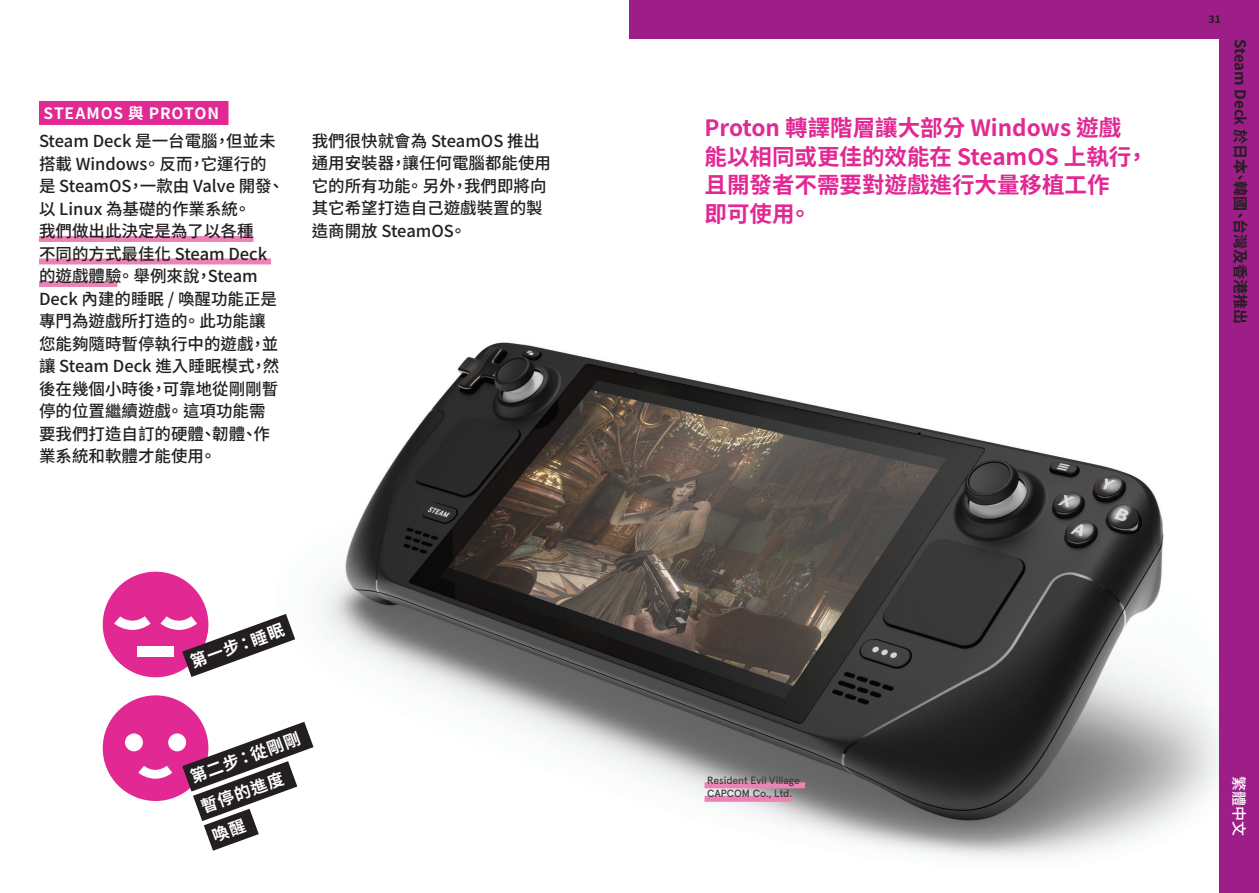
<style>
.page{position:relative;width:1259px;height:893px;background:#fff}
.page>*{position:absolute;margin:0;border:0;box-sizing:border-box;transform-origin:0 0}
.callout_LG_steamDeck{font:700 22.5px/28.5px "Noto Sans TC";color:#e22893}
.body{font:500 16.5px/22.5px "Noto Sans TC";color:#231f20}
.subhed_steamDeck{font:700 16.5px "Noto Sans TC";color:#fff}
.TC_Tag{font:700 15.6px "Noto Sans TC";letter-spacing:.05em;color:#fff}
.t1{font:700 15px "Noto Sans TC";color:#231f20}
.t2{font:500 15px "Noto Sans TC";color:#fff}
.t3{font:500 10.5px/13.5px "Apercu";color:#3e3e3f}
.t4{font:700 10.5px "Noto Sans TC";color:#231f20}
</style>
<div class="page">
<img style="left:325px;top:342px;width:894px;height:517px">
<div style="left:704px;top:782px;width:101px;height:6px;background:#eb84b5"></div>
<div style="left:704px;top:796px;width:88px;height:6px;background:#eb84b5"></div>
<div style="left:1219px;top:0;width:40px;height:893px;background:#9d1e87"></div>
<div style="left:629px;top:0;width:630px;height:39px;background:#9d1e87"></div>
<div style="left:39px;top:101px;width:189px;height:24px;background:#e22893"></div>
<div style="left:39px;top:236px;width:215px;height:6px;background:#eb84b5"></div>
<div style="left:39px;top:258px;width:232px;height:6px;background:#eb84b5"></div>
<div style="left:39px;top:281px;width:78px;height:6px;background:#eb84b5"></div>
<div style="left:103px;top:572px;width:105px;height:105px;background:#e22893;border-radius:50%"></div>
<div style="left:103px;top:695px;width:105px;height:106px;background:#e22893;border-radius:50%"></div>
<svg style="left:114px;top:592px;width:229px;height:267px"></svg>
<p class="TC_Tag" style="left:43px;top:104px;width:177px">STEAMOS 與 PROTON</p>
<p class="body" style="left:39px;top:131px;width:247px">Steam Deck 是一台電腦，但並未搭載 Windows。 反而，它運行的是 SteamOS，一款由 Valve 開發、以 Linux 為基礎的作業系統。<br>我們做出此決定是為了以各種<br>不同的方式最佳化 Steam Deck的遊戲體驗。 舉例來說，Steam<br>Deck 內建的睡眠 / 喚醒功能正是專門為遊戲所打造的。 此功能讓您能夠隨時暫停執行中的遊戲，並讓 Steam Deck 進入睡眠模式，然後在幾個小時後，可靠地從剛剛暫停的位置繼續遊戲。 這項功能需要我們打造自訂的硬體、韌體、作業系統和軟體才能使用。</p>
<p class="body" style="left:312px;top:130px;width:241px">我們很快就會為 SteamOS 推出通用安裝器，讓任何電腦都能使用它的所有功能。 另外，我們即將向其它希望打造自己遊戲裝置的製造商開放 SteamOS。</p>
<p class="subhed_steamDeck" style="left:188px;top:654px;width:100px;rotate:-20deg">第一步：睡眠</p>
<p class="subhed_steamDeck" style="left:188px;top:768px;width:117px;rotate:-20deg">第二步：從剛剛</p>
<p class="subhed_steamDeck" style="left:199px;top:798px;width:88px;rotate:-20deg">暫停的進度</p>
<p class="callout_LG_steamDeck" style="left:704px;top:114px;width:445px">Proton 轉譯階層讓大部分 Windows 遊戲能以相同或更佳的效能在 SteamOS 上執行，且開發者不需要對遊戲進行大量移植工作<br>即可使用。</p>
<p class="t4" style="left:1208px;top:13px;width:14px">31</p>
<p class="t1" style="left:1248px;top:39px;width:286px;rotate:90deg">Steam Deck 於日本、韓國、台灣及香港推出</p>
<p class="t3" style="left:707px;top:772px;width:94px">Resident Evil Village<br>CAPCOM Co., Ltd.</p>
<p class="t2" style="left:1247px;top:776px;width:61px;rotate:90deg">繁體中文</p>
</div>
